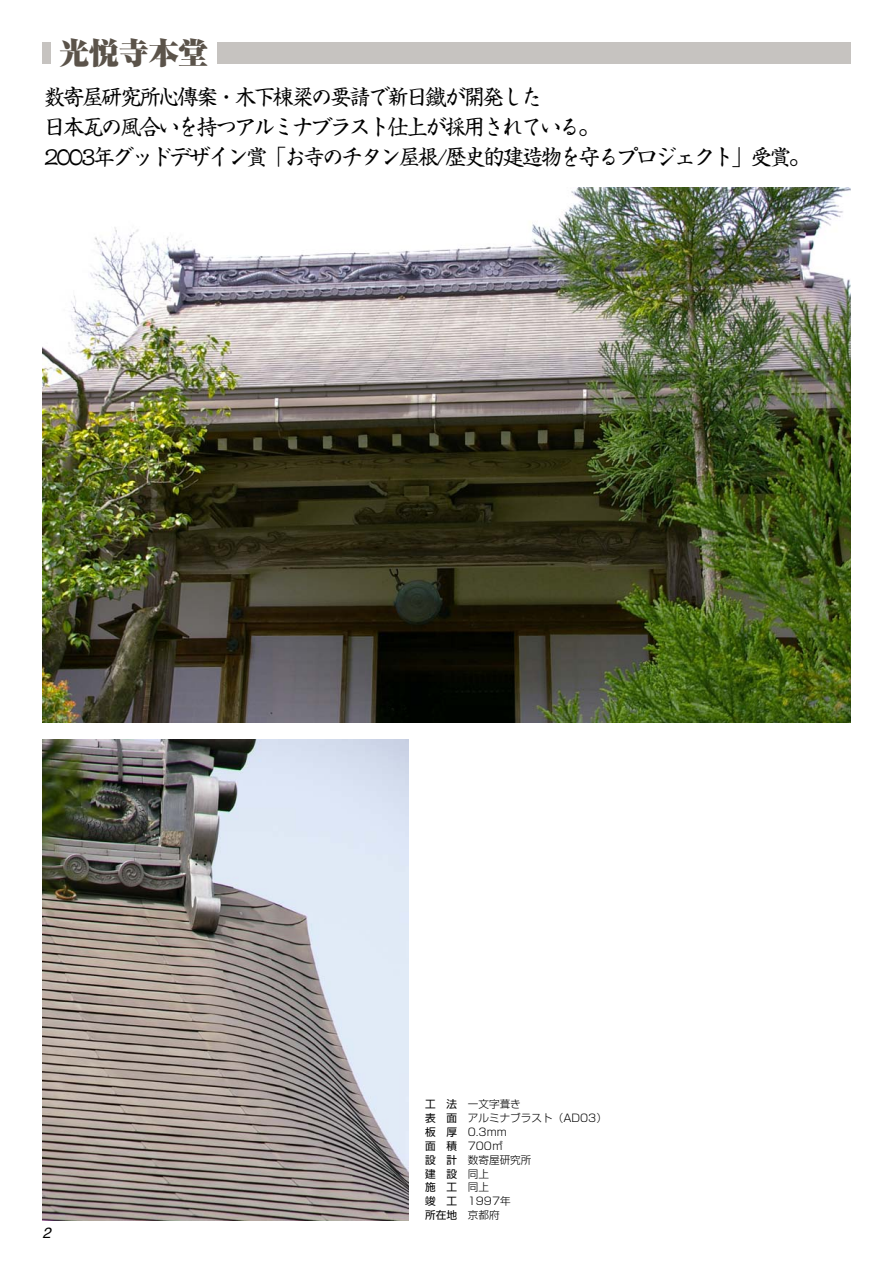
<style>
.page{position:relative;width:893px;height:1263px;background:#fff}
.page>*{position:absolute;margin:0;border:0;box-sizing:border-box;transform-origin:0 0}
.t1{font:900 29.7px "Ryumin Pro";color:#5b534a}
.t2{font:21.3px/29.7px "Shinsei Kai Pro CBSK1";letter-spacing:-.105em;color:#000}
.t3{font:italic 14.85px "Helvetica";color:#000}
.t4{font:300 10.65px/13.8px "Shin Go Pro";color:#000}
.s1{font-weight:400}
</style>
<div class="page">
<img style="left:43px;top:740px;width:365px;height:480px">
<img style="left:43px;top:187px;width:807px;height:536px">
<div style="left:43px;top:43px;width:807px;height:21px;background:#c6c3c0"></div>
<div style="left:51px;top:34px;width:166px;height:38px;background:#fff"></div>
<h1 class="t1" style="left:60px;top:42px;width:150px">光悦寺本堂</h1>
<p class="t2" style="left:44px;top:85px;width:767px">数寄屋研究所心傳案・木下棟梁の要請で新日鐵が開発した<br>日本瓦の風合いを持つアルミナブラスト仕上が採用されている。<br>2003年グッドデザイン賞「お寺のチタン屋根/歴史的建造物を守るプロジェクト」受賞。</p>
<p class="t3" style="left:43px;top:1227px;width:13px">2</p>
<p class="t4" style="left:425px;top:1099px;width:183px"><span class="s1">工　法</span> 一文字葺き<br><span class="s1">表　面</span> アルミナブラスト（AD03）<span class="s1">板　厚</span> 0.3mm<br><span class="s1">面　積</span> 700㎡<br><span class="s1">設　計</span> 数寄屋研究所<br><span class="s1">建　設</span> 同上<br><span class="s1">施　工</span> 同上<br><span class="s1">竣　工</span> 1997年<br><span class="s1">所在地</span> 京都府</p>
</div>
